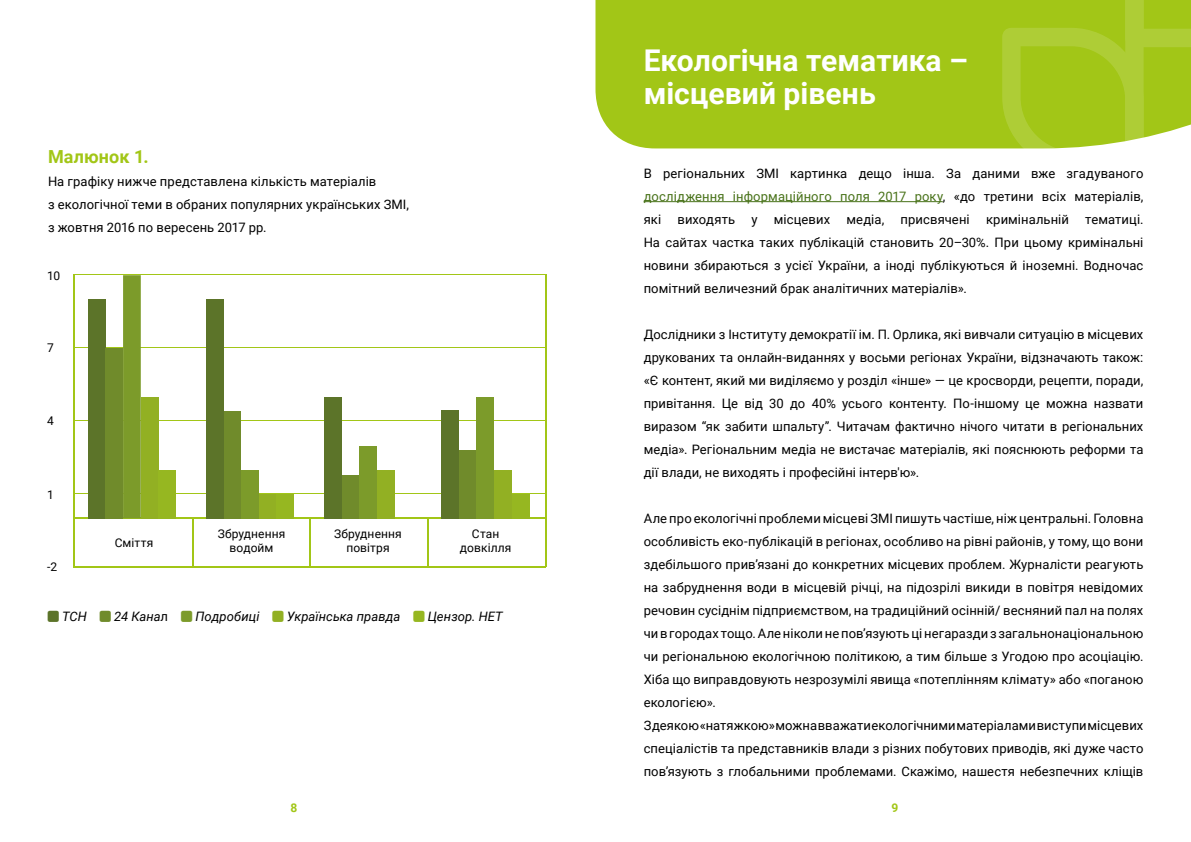
<style>
.page{position:relative;width:1191px;height:842px;background:#fff}
.page>*{position:absolute;margin:0;border:0;box-sizing:border-box;transform-origin:0 0}
.t1{font:700 30px/33px "Roboto";color:#fff}
.t2{font:700 18px "Roboto";letter-spacing:.005em;color:#a2c617}
.t3{font:13px/23px "Roboto";letter-spacing:.005em;color:#000}
.t4{font:italic 13px "Roboto";letter-spacing:.005em;color:#000}
.t5{font:12px/14px "Roboto";letter-spacing:.01em;color:#000;text-align:center}
.t6{font:700 12px "Roboto";color:#a2c617}
.s1{font-style:normal}
.s2{color:#487219}
</style>
<div class="page">
<hr style="left:73px;top:275px;width:1px;height:292px;background:#a2c617">
<hr style="left:546px;top:274px;width:1px;height:293px;background:#a2c617">
<hr style="left:73px;top:566px;width:473px;height:1px;background:#a2c617">
<hr style="left:73px;top:517px;width:473px;height:1px;background:#a2c617">
<hr style="left:73px;top:493px;width:473px;height:1px;background:#a2c617">
<hr style="left:73px;top:420px;width:473px;height:1px;background:#a2c617">
<hr style="left:73px;top:347px;width:473px;height:1px;background:#a2c617">
<hr style="left:73px;top:274px;width:473px;height:1px;background:#a2c617">
<div style="left:88px;top:299px;width:17px;height:219px;background:#5c7429"></div>
<div style="left:105px;top:348px;width:18px;height:170px;background:#708b2b"></div>
<div style="left:223px;top:411px;width:18px;height:107px;background:#708b2b"></div>
<div style="left:341px;top:475px;width:18px;height:43px;background:#708b2b"></div>
<div style="left:459px;top:450px;width:17px;height:68px;background:#708b2b"></div>
<div style="left:123px;top:275px;width:18px;height:243px;background:#7c9b2a"></div>
<div style="left:241px;top:470px;width:18px;height:48px;background:#7c9b2a"></div>
<div style="left:359px;top:446px;width:18px;height:72px;background:#7c9b2a"></div>
<div style="left:476px;top:397px;width:18px;height:121px;background:#7c9b2a"></div>
<div style="left:141px;top:397px;width:17px;height:121px;background:#92b023"></div>
<div style="left:259px;top:494px;width:18px;height:24px;background:#92b023"></div>
<div style="left:377px;top:470px;width:17px;height:48px;background:#92b023"></div>
<div style="left:494px;top:470px;width:18px;height:48px;background:#92b023"></div>
<div style="left:158px;top:470px;width:18px;height:48px;background:#96b721"></div>
<div style="left:277px;top:494px;width:17px;height:24px;background:#96b721"></div>
<div style="left:512px;top:494px;width:17px;height:24px;background:#96b721"></div>
<div style="left:206px;top:299px;width:17px;height:219px;background:#5c7429"></div>
<div style="left:324px;top:397px;width:18px;height:121px;background:#5c7429"></div>
<div style="left:441px;top:410px;width:18px;height:108px;background:#5c7429"></div>
<hr style="left:192px;top:518px;width:2px;height:49px;background:#a2c617">
<hr style="left:309px;top:518px;width:2px;height:49px;background:#a2c617">
<hr style="left:427px;top:518px;width:2px;height:49px;background:#a2c617">
<hr style="left:545px;top:517px;width:1px;height:50px;background:#a2c617">
<div style="left:595px;top:0;width:407px;height:148px;background:#a2c617"></div>
<svg style="left:1002px;top:0;width:189px;height:149px"></svg>
<hr style="left:643px;top:201px;width:299px;height:1px;background:#487219">
<h2 class="t2" style="left:48px;top:144px;width:102px">Малюнок 1.</h2>
<p class="t3" style="left:48px;top:169px;width:362px">На графіку нижче представлена кількість матеріалів<br>з екологічної теми в обраних популярних українських ЗМІ, з жовтня 2016 по вересень 2017 рр.</p>
<p class="t5" style="left:47px;top:268px;width:14px">10</p>
<p class="t5" style="left:47px;top:340px;width:8px">7</p>
<p class="t5" style="left:47px;top:414px;width:8px">4</p>
<p class="t5" style="left:47px;top:487px;width:8px">1</p>
<p class="t5" style="left:47px;top:559px;width:11px">-2</p>
<p class="t5" style="left:115px;top:535px;width:40px">Сміття</p>
<p class="t5" style="left:218px;top:526px;width:69px">Збруднення водойм</p>
<p class="t5" style="left:334px;top:526px;width:69px">Збруднення повітря</p>
<p class="t5" style="left:460px;top:526px;width:53px">Стан довкілля</p>
<p class="t4" style="left:62px;top:607px;width:26px">ТСН</p>
<p class="t4" style="left:114px;top:607px;width:56px">24 Кана<span class="s1">л</span></p>
<p class="t4" style="left:195px;top:607px;width:66px">Подробиці</p>
<p class="t4" style="left:287px;top:607px;width:115px">Українська правда</p>
<p class="t4" style="left:428px;top:607px;width:77px">Цензор. НЕТ</p>
<h1 class="t1" style="left:643px;top:42px;width:326px">Екологічна тематика – місцевий рівень</h1>
<p class="t3" style="left:643px;top:161px;width:501px;text-align:justify">В регіональних ЗМІ картинка дещо інша. За даними вже згадуваного <span class="s2">дослідження інформаційного поля 2017 року</span>, «до третини всіх матеріалів, які виходять у місцевих медіа, присвячені кримінальній тематиці.<br>На сайтах частка таких публікацій становить 20–30%. При цьому кримінальні новини збираються з усієї України, а іноді публікуються й іноземні. Водночас помітний величезний брак аналітичних матеріалів».</p>
<p class="t3" style="left:643px;top:322px;width:501px;text-align:justify">Дослідники з Інституту демократії ім. П. Орлика, які вивчали ситуацію в місцевих друкованих та онлайн-виданнях у восьми регіонах України, відзначають також: «Є контент, який ми виділяємо у розділ «інше» — це кросворди, рецепти, поради, привітання. Це від 30 до 40% усього контенту. По-іншому це можна назвати виразом “як забити шпальту”. Читачам фактично нічого читати в регіональних медіа». Регіональним медіа не вистачає матеріалів, які пояснюють реформи та дії влади, не виходять і професійні інтерв'ю».</p>
<p class="t3" style="left:643px;top:506px;width:501px">Але про екологічні проблеми місцеві ЗМІ пишуть частіше, ніж центральні. Головна особливість еко-публікацій в регіонах, особливо на рівні районів, у тому, що вони здебільшого прив’язані до конкретних місцевих проблем. Журналісти реагують на забруднення води в місцевій річці, на підозрілі викиди в повітря невідомих речовин сусіднім підприємством, на традиційний осінній/ весняний пал на полях чи в городах тощо. Але ніколи не пов’язують ці негаразди з загальнонаціональною чи регіональною екологічною політикою, а тим більше з Угодою про асоціацію.<br>Хіба що виправдовують незрозумілі явища «потеплінням клімату» або «поганою екологією».<br>З деякою «натяжкою» можна вважати екологічними матеріалами виступи місцевих спеціалістів та представників влади з різних побутових приводів, які дуже часто пов’язують з глобальними проблемами. Скажімо, нашестя небезпечних кліщів</p>
<p class="t6" style="left:290px;top:799px;width:8px">8</p>
<p class="t6" style="left:891px;top:799px;width:8px">9</p>
</div>
